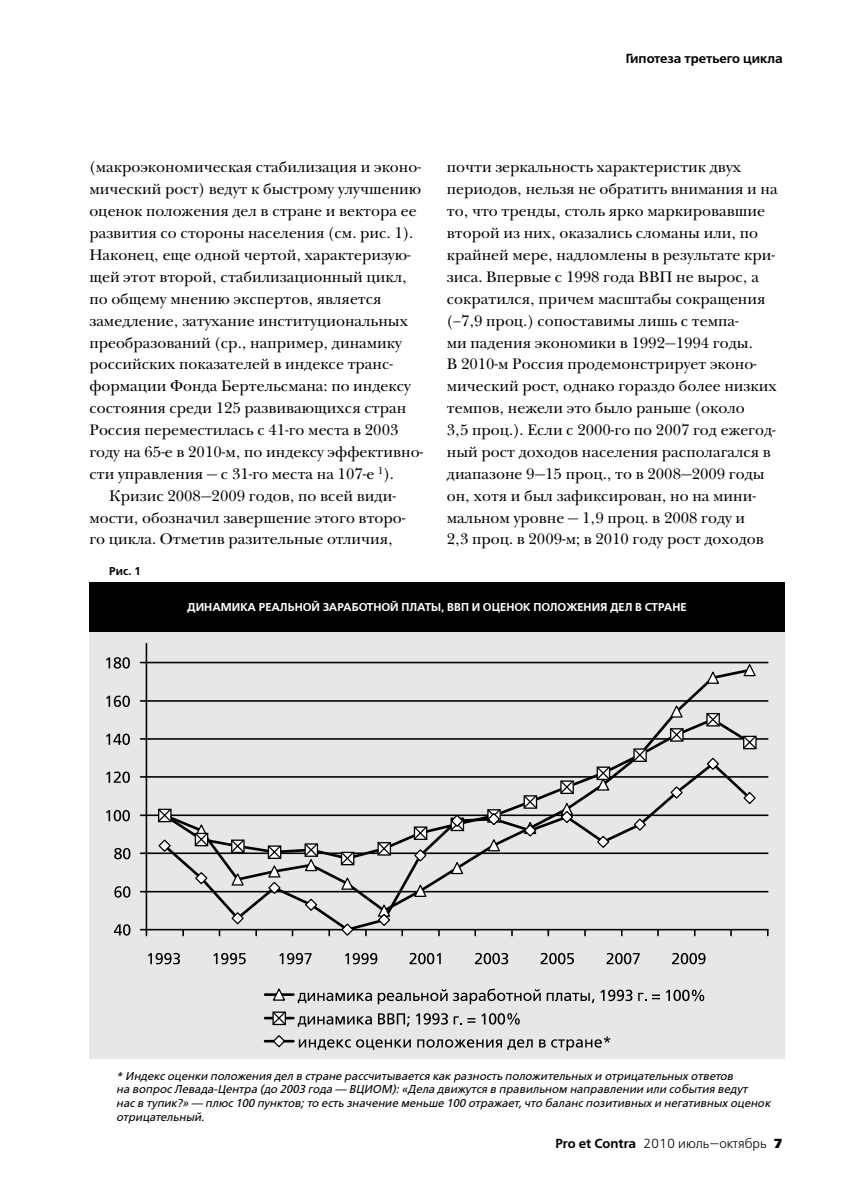
<style>
.page{position:relative;width:859px;height:1191px;background:#fff}
.page>*{position:absolute;margin:0;border:0;box-sizing:border-box;transform-origin:0 0}
.t1{font:15.75px/21.9px "New Baskerville C";color:#000}
.t2{font:13.12px "Free Set Light C";color:#000}
.t3{font:13.12px "Free Set Demi C";color:#000}
.t4{font:italic 11.38px/13.7px "Free Set C";color:#000}
.t5{font:11.38px "Free Set Demi C";color:#fff}
.t6{font:11.38px "Free Set Demi C";color:#000}
.s1{font-family:"Free Set Demi C"}
.s2{font-family:"Free Set Extra Bold C"}
</style>
<div class="page">
<div style="left:89px;top:582px;width:695px;height:50px;background:#000"></div>
<div style="left:89px;top:632px;width:695px;height:426px;background:#e6e7e8"></div>
<hr style="left:146px;top:891px;width:621px;height:1px;background:#000">
<hr style="left:146px;top:852px;width:621px;height:2px;background:#000">
<hr style="left:146px;top:814px;width:621px;height:2px;background:#000">
<hr style="left:146px;top:776px;width:621px;height:1px;background:#000">
<hr style="left:146px;top:738px;width:621px;height:1px;background:#000">
<hr style="left:146px;top:700px;width:621px;height:1px;background:#000">
<hr style="left:146px;top:662px;width:621px;height:1px;background:#000">
<hr style="left:146px;top:643px;width:1px;height:286px;background:#000">
<svg style="left:140px;top:852px;width:6px;height:2px"></svg>
<svg style="left:140px;top:814px;width:6px;height:2px"></svg>
<hr style="left:146px;top:929px;width:621px;height:1px;background:#000">
<svg style="left:140px;top:929px;width:7px;height:6px"></svg>
<svg style="left:161px;top:670px;width:591px;height:38px"></svg>
<svg style="left:161px;top:718px;width:592px;height:42px"></svg>
<svg style="left:161px;top:760px;width:592px;height:172px"></svg>
<svg style="left:230px;top:872px;width:15px;height:14px"></svg>
<svg style="left:340px;top:876px;width:15px;height:14px"></svg>
<svg style="left:412px;top:883px;width:16px;height:14px"></svg>
<svg style="left:449px;top:861px;width:15px;height:13px"></svg>
<svg style="left:486px;top:838px;width:15px;height:14px"></svg>
<svg style="left:668px;top:704px;width:15px;height:14px"></svg>
<svg style="left:705px;top:670px;width:15px;height:14px"></svg>
<svg style="left:741px;top:663px;width:15px;height:14px"></svg>
<svg style="left:157px;top:808px;width:15px;height:14px"></svg>
<svg style="left:194px;top:823px;width:15px;height:23px"></svg>
<svg style="left:230px;top:839px;width:15px;height:14px"></svg>
<svg style="left:303px;top:842px;width:15px;height:30px"></svg>
<svg style="left:340px;top:851px;width:14px;height:14px"></svg>
<svg style="left:376px;top:841px;width:15px;height:15px"></svg>
<svg style="left:413px;top:825px;width:14px;height:15px"></svg>
<svg style="left:522px;top:794px;width:15px;height:15px"></svg>
<svg style="left:559px;top:779px;width:15px;height:15px"></svg>
<svg style="left:595px;top:766px;width:15px;height:25px"></svg>
<svg style="left:632px;top:747px;width:15px;height:15px"></svg>
<svg style="left:669px;top:727px;width:14px;height:15px"></svg>
<svg style="left:705px;top:712px;width:15px;height:15px"></svg>
<svg style="left:742px;top:735px;width:14px;height:14px"></svg>
<svg style="left:157px;top:838px;width:15px;height:15px"></svg>
<svg style="left:194px;top:871px;width:14px;height:14px"></svg>
<svg style="left:230px;top:911px;width:15px;height:14px"></svg>
<svg style="left:267px;top:844px;width:15px;height:51px"></svg>
<svg style="left:304px;top:897px;width:14px;height:15px"></svg>
<svg style="left:340px;top:922px;width:14px;height:14px"></svg>
<svg style="left:376px;top:903px;width:15px;height:24px"></svg>
<svg style="left:413px;top:848px;width:14px;height:14px"></svg>
<svg style="left:449px;top:813px;width:15px;height:18px"></svg>
<svg style="left:486px;top:808px;width:15px;height:18px"></svg>
<svg style="left:522px;top:820px;width:15px;height:17px"></svg>
<svg style="left:559px;top:801px;width:15px;height:23px"></svg>
<svg style="left:595px;top:834px;width:15px;height:15px"></svg>
<svg style="left:632px;top:817px;width:15px;height:15px"></svg>
<svg style="left:669px;top:785px;width:14px;height:14px"></svg>
<svg style="left:705px;top:756px;width:15px;height:15px"></svg>
<svg style="left:742px;top:790px;width:14px;height:15px"></svg>
<svg style="left:114px;top:924px;width:16px;height:11px"></svg>
<svg style="left:114px;top:886px;width:16px;height:11px"></svg>
<svg style="left:114px;top:848px;width:16px;height:11px"></svg>
<svg style="left:106px;top:810px;width:24px;height:11px"></svg>
<svg style="left:106px;top:771px;width:24px;height:12px"></svg>
<svg style="left:106px;top:733px;width:24px;height:12px"></svg>
<svg style="left:106px;top:695px;width:24px;height:12px"></svg>
<svg style="left:106px;top:657px;width:24px;height:11px"></svg>
<svg style="left:148px;top:953px;width:32px;height:11px"></svg>
<svg style="left:213px;top:953px;width:33px;height:11px"></svg>
<svg style="left:279px;top:953px;width:32px;height:11px"></svg>
<svg style="left:345px;top:953px;width:32px;height:11px"></svg>
<svg style="left:409px;top:953px;width:31px;height:11px"></svg>
<svg style="left:475px;top:953px;width:33px;height:11px"></svg>
<svg style="left:540px;top:953px;width:33px;height:11px"></svg>
<svg style="left:606px;top:953px;width:33px;height:11px"></svg>
<svg style="left:672px;top:953px;width:33px;height:11px"></svg>
<hr style="left:265px;top:993px;width:28px;height:3px;background:#000">
<svg style="left:271px;top:988px;width:15px;height:13px"></svg>
<svg style="left:298px;top:988px;width:242px;height:16px"></svg>
<svg style="left:546px;top:992px;width:48px;height:11px"></svg>
<svg style="left:600px;top:989px;width:32px;height:12px"></svg>
<svg style="left:638px;top:992px;width:21px;height:9px"></svg>
<svg style="left:666px;top:989px;width:38px;height:12px"></svg>
<hr style="left:265px;top:1016px;width:28px;height:3px;background:#000">
<svg style="left:271px;top:1011px;width:15px;height:14px"></svg>
<svg style="left:298px;top:1016px;width:74px;height:10px"></svg>
<svg style="left:378px;top:1013px;width:31px;height:13px"></svg>
<svg style="left:416px;top:1013px;width:31px;height:11px"></svg>
<svg style="left:453px;top:1016px;width:22px;height:8px"></svg>
<svg style="left:481px;top:1013px;width:38px;height:11px"></svg>
<svg style="left:299px;top:1039px;width:111px;height:10px"></svg>
<svg style="left:417px;top:1039px;width:115px;height:10px"></svg>
<svg style="left:539px;top:1039px;width:6px;height:8px"></svg>
<svg style="left:551px;top:1036px;width:59px;height:14px"></svg>
<hr style="left:265px;top:1039px;width:28px;height:3px;background:#000">
<svg style="left:271px;top:1035px;width:15px;height:13px"></svg>
<p class="t3" style="left:625px;top:51px;width:158px">Гипотеза третьего цикла</p>
<p class="t1" style="left:89px;top:156px;width:333px">(макроэкономическая стабилизация и эконо-</p>
<p class="t1" style="left:89px;top:178px;width:333px">мический рост) ведут к быстрому улучшению</p>
<p class="t1" style="left:89px;top:200px;width:329px">оценок положения дел в стране и вектора ее</p>
<p class="t1" style="left:89px;top:222px;width:325px">развития со стороны населения (см. рис. 1).</p>
<p class="t1" style="left:89px;top:244px;width:323px">Наконец, еще одной чертой, характеризую-</p>
<p class="t1" style="left:89px;top:266px;width:319px">щей этот второй, стабилизационный цикл,</p>
<p class="t1" style="left:89px;top:288px;width:293px">по общему мнению экспертов, является</p>
<p class="t1" style="left:89px;top:310px;width:320px">замедление, затухание институциональных</p>
<p class="t1" style="left:89px;top:331px;width:314px">преобразований (ср., например, динамику</p>
<p class="t1" style="left:89px;top:353px;width:305px">российских показателей в индексе транс-</p>
<p class="t1" style="left:89px;top:375px;width:323px">формации Фонда Бертельсмана: по индексу</p>
<p class="t1" style="left:89px;top:397px;width:318px">состояния среди 125 развивающихся стран</p>
<p class="t1" style="left:89px;top:419px;width:310px">Россия переместилась с 41-го места в 2003</p>
<p class="t1" style="left:89px;top:441px;width:335px">году на 65-е в 2010-м, по индексу эффективно-</p>
<p class="t1" style="left:89px;top:463px;width:306px">сти управления — с 31-го места на 107-е <sup>1</sup>).</p>
<p class="t1" style="left:109px;top:485px;width:288px">Кризис 2008—2009 годов, по всей види-</p>
<p class="t1" style="left:89px;top:506px;width:317px">мости, обозначил завершение этого второ-</p>
<p class="t1" style="left:89px;top:528px;width:305px">го цикла. Отметив разительные отличия,</p>
<p class="t6" style="left:109px;top:565px;width:33px">Рис. 1</p>
<p class="t1" style="left:446px;top:156px;width:332px">почти зеркальность характеристик двух периодов, нельзя не обратить внимания и на то, что тренды, столь ярко маркировавшие второй из них, оказались сломаны или, по крайней мере, надломлены в результате кри&shy;зиса. Впервые с 1998 года ВВП не вырос, а сократился, причем масштабы сокращения (–7,9 проц.) сопоставимы лишь с темпа-<br>ми падения экономики в 1992—1994 годы.<br>В 2010-м Россия продемонстрирует эконо&shy;мический рост, однако гораздо более низких темпов, нежели это было раньше (около<br>3,5 проц.). Если с 2000-го по 2007 год ежегод&shy;ный рост доходов населения располагался в диапазоне 9—15 проц., то в 2008—2009 годы он, хотя и был зафиксирован, но на мини&shy;мальном уровне — 1,9 проц. в 2008 году и<br>2,3 проц. в 2009-м; в 2010 году рост доходов</p>
<p class="t5" style="left:187px;top:601px;width:500px">Динамика реальной заработной платы, ВВП и оценок положения дел в стране</p>
<p class="t4" style="left:116px;top:1069px;width:655px">* Индекс оценки положения дел в стране рассчитывается как разность положительных и отрицательных ответов<br>на вопрос Левада-Центра (до 2003 года — ВЦИОМ): «Дела движутся в правильном направлении или события ведут<br>нас в тупик?» — плюс 100 пунктов; то есть значение меньше 100 отражает, что баланс позитивных и негативных оценок отрицательный.</p>
<p class="t2" style="left:555px;top:1136px;width:228px"><span class="s1">Pro et Contra</span> 2010 июль—октябрь <span class="s2">7</span></p>
</div>
